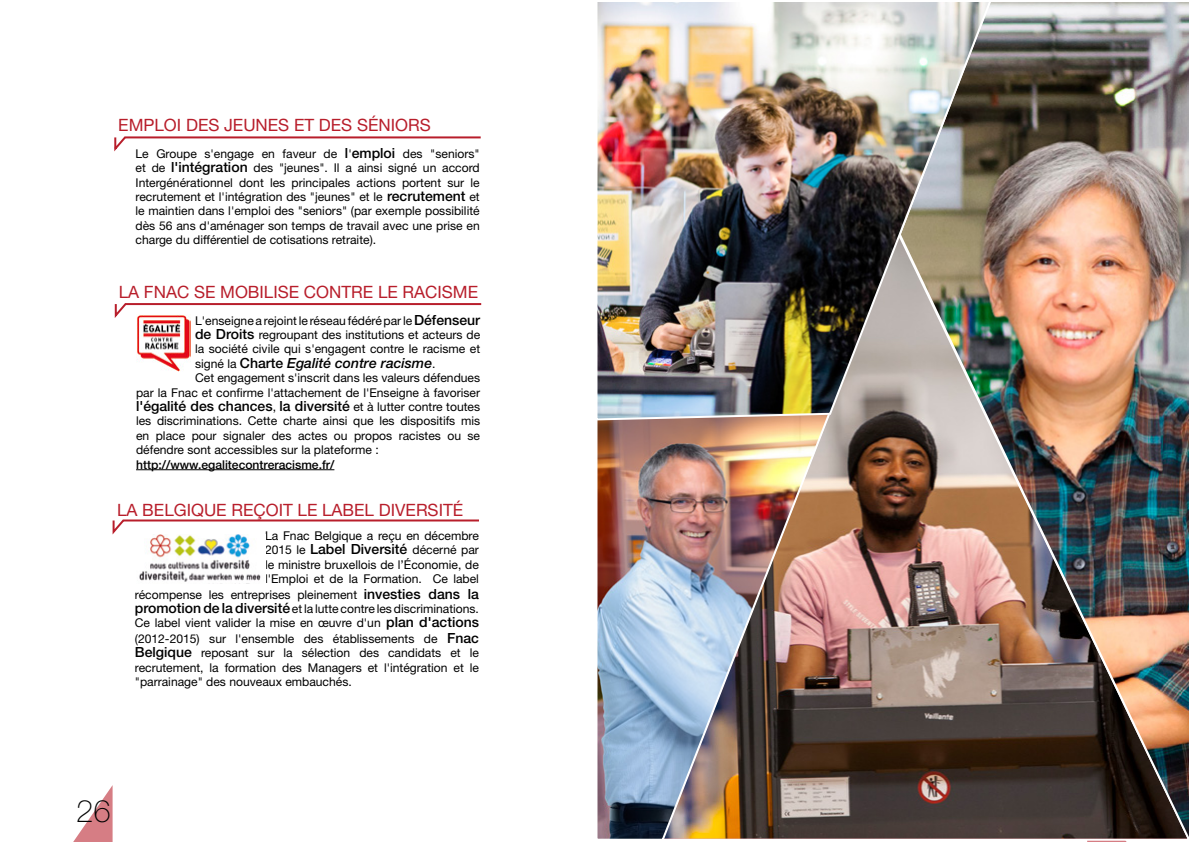
<style>
.page{position:relative;width:1191px;height:842px;background:#fff}
.page>*{position:absolute;margin:0;border:0;box-sizing:border-box;transform-origin:0 0}
.t1{font:100 31px "Helvetica Neue LT Std";color:#000}
.t2{font:17px "Helvetica Neue LT Std";color:#b81e2b}
.t3{font:500 14px "Helvetica Neue LT Std";color:#000}
.t4{font:italic 500 14px "Helvetica Neue LT Std";color:#000}
.t5{font:12.1px/14.4px "Helvetica Neue LT Std";color:#000;text-align:justify}
.t6{font:500 12.1px "Helvetica Neue LT Std";color:#000}
.s1{font-weight:500;font-size:14px}
.s2{font-weight:400;font-style:normal;font-size:12.1px}
.s3{font-style:normal}
.s4{font-weight:400;font-size:12.1px}
</style>
<div class="page">
<svg style="left:73px;top:785px;width:40px;height:57px"></svg>
<svg style="left:114px;top:136px;width:367px;height:16px"></svg>
<img style="left:833px;top:421px;width:64px;height:418px">
<img style="left:597px;top:421px;width:236px;height:418px">
<img style="left:897px;top:2px;width:292px;height:840px">
<img style="left:597px;top:2px;width:396px;height:419px">
<hr style="left:136px;top:469px;width:198px;height:1px;background:#000">
<svg style="left:114px;top:303px;width:368px;height:18px"></svg>
<img style="left:136px;top:314px;width:54px;height:57px">
<img style="left:139px;top:537px;width:122px;height:45px">
<svg style="left:112px;top:519px;width:367px;height:18px"></svg>
<h2 class="t2" style="left:118px;top:115px;width:314px">EMPLOI DES JEUNES ET DES SÉNIORS</h2>
<p class="t5" style="left:136px;top:146px;width:346px">Le Groupe s'engage en faveur de <span class="s1">l</span>'<span class="s1">emploi</span> des "seniors" et de <span class="s1">l'intégration</span> des "jeunes". Il a ainsi signé un accord Intergénérationnel dont les principales actions portent sur le recrutement et l'intégration des "jeunes" et le <span class="s1">recrutement</span> et le maintien dans l'emploi des "seniors" (par exemple possibilité dès 56 ans d'aménager son temps de travail avec une prise en charge du différentiel de cotisations retraite).</p>
<h2 class="t2" style="left:119px;top:282px;width:361px">LA FNAC SE MOBILISE CONTRE LE RACISME</h2>
<p class="t5" style="left:195px;top:313px;width:287px">L'enseigne a rejoint le réseau fédéré par le <span class="s1">Défenseur de Droits</span> regroupant des institutions et acteurs de la société civile qui s'engagent contre le racisme et</p>
<p class="t4" style="left:195px;top:354px;width:242px"><span class="s2">signé la</span> <span class="s3">Charte</span> Egalité contre racisme<span class="s2">.</span></p>
<p class="t5" style="left:136px;top:370px;width:346px;text-align:right">Cet engagement s'inscrit dans les valeurs défendues<br>par la Fnac et confirme l'attachement de l'Enseigne à favoriser</p>
<p class="t3" style="left:136px;top:398px;width:346px">l'égalité des chances<span class="s4">,</span> la diversité <span class="s4">et à lutter contre toutes</span></p>
<p class="t5" style="left:136px;top:414px;width:345px">les discriminations. Cette charte ainsi que les dispositifs mis en place pour signaler des actes ou propos racistes ou se défendre sont accessibles sur la plateforme :</p>
<p class="t6" style="left:136px;top:457px;width:200px">http://www.egalitecontreracisme.fr/</p>
<h2 class="t2" style="left:117px;top:499px;width:348px">LA BELGIQUE REÇOIT LE LABEL DIVERSITÉ</h2>
<p class="t5" style="left:265px;top:528px;width:215px">La Fnac Belgique a reçu en décembre</p>
<p class="t5" style="left:265px;top:543px;width:215px">2015 le <span class="s1">Label Diversité</span> décerné par</p>
<p class="t5" style="left:265px;top:557px;width:215px">le ministre bruxellois de l’Économie, de</p>
<p class="t5" style="left:265px;top:571px;width:215px">l'Emploi et de la Formation. Ce label</p>
<p class="t5" style="left:135px;top:587px;width:346px">récompense les entreprises pleinement <span class="s1">investies dans la</span></p>
<p class="t5" style="left:135px;top:601px;width:345px"><span class="s1">promotion de la diversité</span> et la lutte contre les discriminations.</p>
<p class="t5" style="left:135px;top:616px;width:345px">Ce label vient valider la mise en œuvre d'un <span class="s1">plan d'actions</span></p>
<p class="t5" style="left:135px;top:631px;width:346px">(2012-2015) sur l'ensemble des établissements de <span class="s1">Fnac</span></p>
<p class="t5" style="left:135px;top:645px;width:345px"><span class="s1">Belgique</span> reposant sur la sélection des candidats et le</p>
<p class="t5" style="left:135px;top:660px;width:346px">recrutement, la formation des Managers et l'intégration et le</p>
<p class="t5" style="left:135px;top:674px;width:218px">"parrainage" des nouveaux embauchés.</p>
<h1 class="t1" style="left:76px;top:794px;width:36px">26</h1>
</div>
